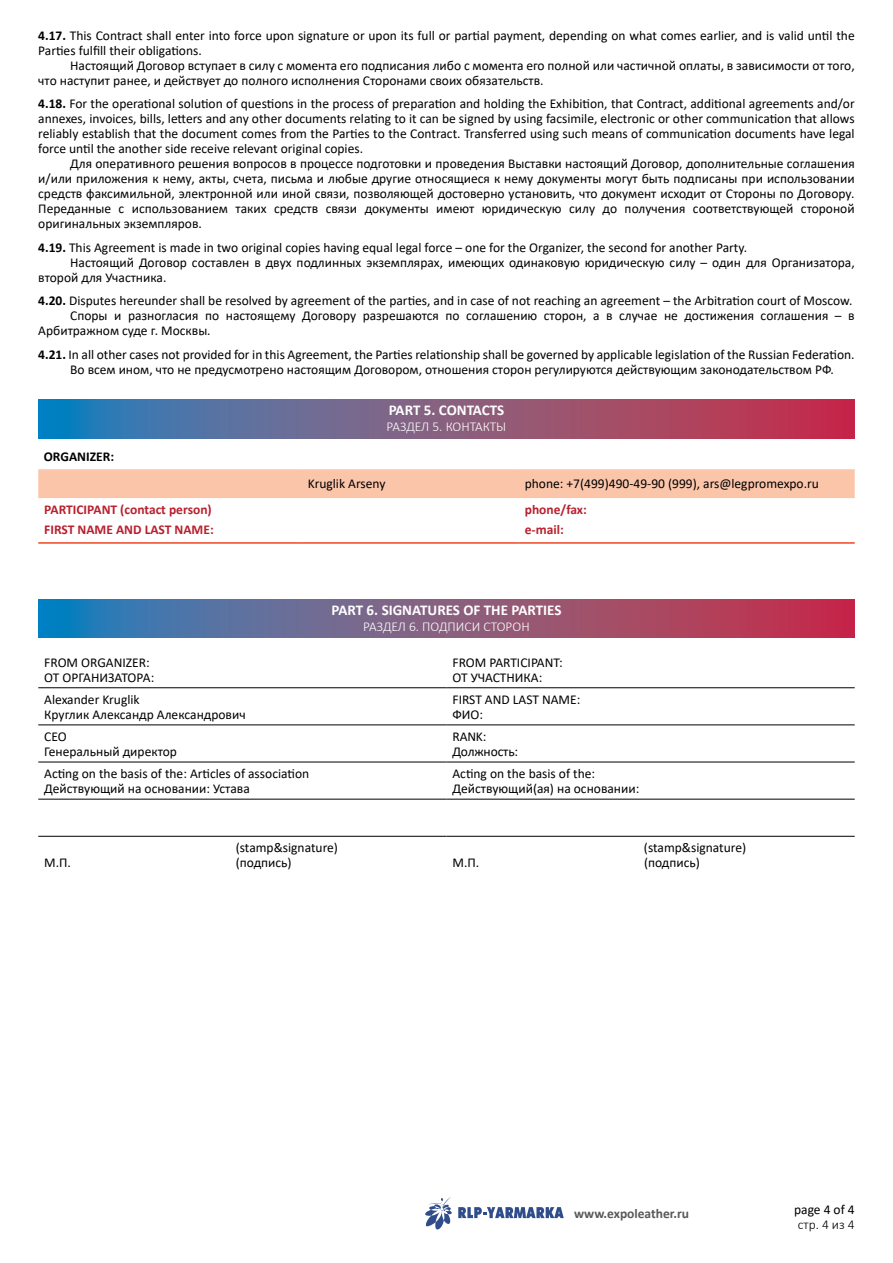
<style>
.page{position:relative;width:893px;height:1263px;background:#fff}
.page>*{position:absolute;margin:0;border:0;box-sizing:border-box;transform-origin:0 0}
.t1{font:700 15px "Calibri";color:#fff}
.t2{font:13.5px/15px "Calibri";color:#000}
.t3{font:700 13.5px/19.2px "Calibri";color:#b8202e}
.t4{font:300 13.5px "Calibri";color:#fff}
.t5{font:700 13.5px "Calibri";color:#58595b}
.t6{font:700 13.5px "Calibri";color:#000}
.t7{font:300 13.5px "Calibri";color:#000}
.s1{font-weight:700}
</style>
<div class="page">
<div style="left:38px;top:469px;width:817px;height:29px;background:#fbc5aa"></div>
<hr style="left:38px;top:542px;width:264px;height:2px;background:#ef4623">
<hr style="left:302px;top:542px;width:217px;height:2px;background:#ef4623">
<hr style="left:519px;top:542px;width:336px;height:2px;background:#ef4623">
<svg style="left:38px;top:400px;width:817px;height:38px;background:#7e5b81"></svg>
<svg style="left:38px;top:600px;width:817px;height:38px;background:#7e5b81"></svg>
<hr style="left:38px;top:687px;width:408px;height:1px;background:#000">
<hr style="left:446px;top:687px;width:409px;height:1px;background:#000">
<hr style="left:38px;top:724px;width:408px;height:1px;background:#000">
<hr style="left:446px;top:724px;width:409px;height:1px;background:#000">
<hr style="left:38px;top:762px;width:408px;height:1px;background:#000">
<hr style="left:446px;top:762px;width:409px;height:1px;background:#000">
<hr style="left:38px;top:799px;width:408px;height:1px;background:#000">
<hr style="left:446px;top:799px;width:409px;height:1px;background:#000">
<hr style="left:38px;top:836px;width:408px;height:1px;background:#000">
<hr style="left:446px;top:836px;width:409px;height:1px;background:#000">
<svg style="left:425px;top:1197px;width:27px;height:32px"></svg>
<svg style="left:458px;top:1207px;width:106px;height:11px"></svg>
<p class="t2" style="left:38px;top:28px;width:818px"><span class="s1">4.17.</span> This Contract shall enter into force upon signature or upon its full or partial payment, depending on what comes earlier, and is valid until the<br>Parties fulfill their obligations.</p>
<p class="t2" style="left:38px;top:58px;width:818px;text-indent:32px">Настоящий Договор вступает в силу с момента его подписания либо с момента его полной или частичной оплаты, в зависимости от того, что наступит ранее, и действует до полного исполнения Сторонами своих обязательств.</p>
<p class="t2" style="left:38px;top:96px;width:818px;text-align:justify"><span class="s1">4.18.</span> For the operational solution of questions in the process of preparation and holding the Exhibition, that Contract, additional agreements and/or annexes, invoices, bills, letters and any other documents relating to it can be signed by using facsimile, electronic or other communication that allows reliably establish that the document comes from the Parties to the Contract. Transferred using such means of communication documents have legal force until the another side receive relevant original copies.</p>
<p class="t2" style="left:38px;top:156px;width:818px;text-align:justify;text-indent:32px">Для оперативного решения вопросов в процессе подготовки и проведения Выставки настоящий Договор, дополнительные соглашения и/или приложения к нему, акты, счета, письма и любые другие относящиеся к нему документы могут быть подписаны при использовании средств факсимильной, электронной или иной связи, позволяющей достоверно установить, что документ исходит от Стороны по Договору.<br>Переданные с использованием таких средств связи документы имеют юридическую силу до получения соответствующей стороной оригинальных экземпляров.</p>
<p class="t2" style="left:38px;top:240px;width:710px"><span class="s1">4.19.</span> This Agreement is made in two original copies having equal legal force – one for the Organizer, the second for another Party.</p>
<p class="t2" style="left:70px;top:255px;width:786px">Настоящий Договор составлен в двух подлинных экземплярах, имеющих одинаковую юридическую силу – один для Организатора,</p>
<p class="t2" style="left:38px;top:270px;width:130px">второй для Участника.</p>
<p class="t2" style="left:38px;top:293px;width:816px"><span class="s1">4.20.</span> Disputes hereunder shall be resolved by agreement of the parties, and in case of not reaching an agreement – the Arbitration court of Moscow.</p>
<p class="t2" style="left:70px;top:308px;width:786px">Споры и разногласия по настоящему Договору разрешаются по соглашению сторон, а в случае не достижения соглашения – в</p>
<p class="t2" style="left:38px;top:323px;width:174px">Арбитражном суде г. Москвы.</p>
<p class="t2" style="left:70px;top:347px;width:786px;text-indent:-32px"><span class="s1">4.21.</span> In all other cases not provided for in this Agreement, the Parties relationship shall be governed by applicable legislation of the Russian Federation.<br>Во всем ином, что не предусмотрено настоящим Договором, отношения сторон регулируются действующим законодательством РФ.</p>
<p class="t6" style="left:44px;top:447px;width:72px">ORGANIZER:</p>
<p class="t1" style="left:389px;top:400px;width:117px">PART 5. CONTACTS</p>
<p class="t4" style="left:387px;top:419px;width:121px">РАЗДЕЛ 5. КОНТАКТЫ</p>
<p class="t2" style="left:308px;top:476px;width:79px">Kruglik Arseny</p>
<p class="t2" style="left:525px;top:476px;width:296px">phone: +7(499)490-49-90 (999), ars@legpromexpo.ru</p>
<p class="t3" style="left:44px;top:500px;width:171px">PARTICIPANT (contact person)<br>FIRST NAME AND LAST NAME:</p>
<p class="t3" style="left:525px;top:500px;width:64px">phone/fax: e-mail:</p>
<p class="t1" style="left:331px;top:599px;width:231px">PART 6. SIGNATURES OF THE PARTIES</p>
<p class="t4" style="left:363px;top:618px;width:168px">РАЗДЕЛ 6. ПОДПИСИ СТОРОН</p>
<p class="t2" style="left:44px;top:654px;width:112px">FROM ORGANIZER:<br>ОТ ОРГАНИЗАТОРА:</p>
<p class="t2" style="left:452px;top:654px;width:112px">FROM PARTICIPANT:<br>ОТ УЧАСТНИКА:</p>
<p class="t2" style="left:44px;top:691px;width:203px">Alexander Kruglik<br>Круглик Александр Александрович</p>
<p class="t2" style="left:452px;top:691px;width:129px">FIRST AND LAST NAME:<br>ФИО:</p>
<p class="t2" style="left:44px;top:729px;width:134px">CEO<br>Генеральный директор</p>
<p class="t2" style="left:452px;top:729px;width:67px">RANK:<br>Должность:</p>
<p class="t2" style="left:44px;top:766px;width:266px">Acting on the basis of the: Articles of association<br>Действующий на основании: Устава</p>
<p class="t2" style="left:452px;top:766px;width:188px">Acting on the basis of the:<br>Действующий(ая) на основании:</p>
<p class="t2" style="left:236px;top:840px;width:104px">(stamp&amp;signature)</p>
<p class="t2" style="left:44px;top:855px;width:28px">М.П.</p>
<p class="t2" style="left:236px;top:855px;width:57px">(подпись)</p>
<p class="t2" style="left:644px;top:840px;width:104px">(stamp&amp;signature)</p>
<p class="t2" style="left:452px;top:855px;width:28px">М.П.</p>
<p class="t2" style="left:644px;top:855px;width:57px">(подпись)</p>
<p class="t5" style="left:574px;top:1204px;width:117px">www.expoleather.ru</p>
<p class="t2" style="left:794px;top:1201px;width:62px">page 4 of 4</p>
<p class="t7" style="left:798px;top:1216px;width:58px">стр. 4 из 4</p>
</div>
